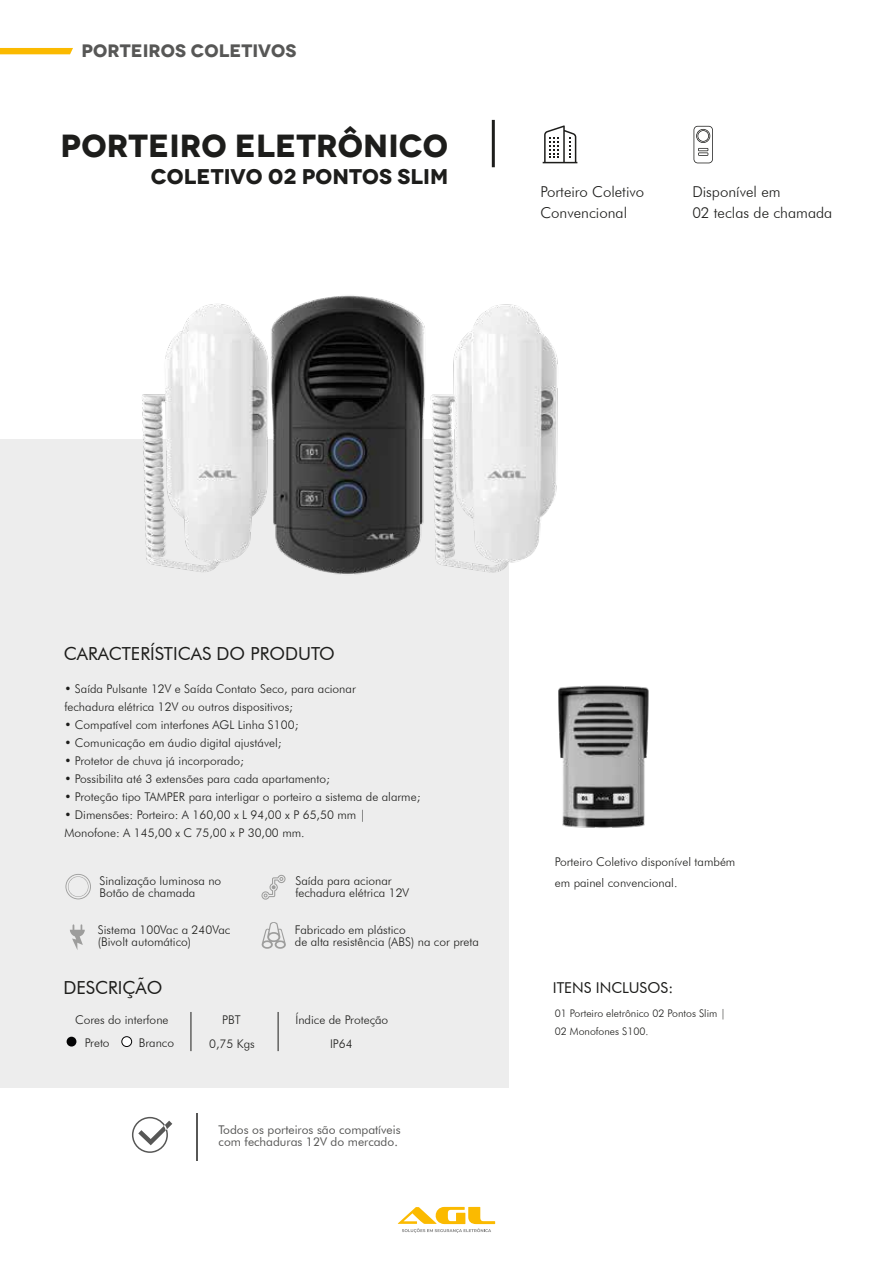
<style>
.page{position:relative;width:893px;height:1263px;background:#fff}
.page>*{position:absolute;margin:0;border:0;box-sizing:border-box;transform-origin:0 0}
.t1{font:700 expanded 31.95px "Novecento";color:#1d1d1b}
.t2{font:700 expanded 21.3px "Novecento";color:#1d1d1b}
.t3{font:18px "Futura BT";color:#1d1d1b}
.t4{font:700 expanded 18px "Novecento";color:#575756}
.t5{font:300 15px/21px "Futura BT";color:#1d1d1b}
.t6{font:15px "Futura BT";color:#1d1d1b}
.t7{font:300 12px/12px "Futura BT";color:#1d1d1b}
.t8{font:12px/12px "Futura BT";color:#575756}
.t9{font:300 10.5px/18px "Futura BT";color:#1d1d1b}
</style>
<div class="page">
<div style="left:0;top:440px;width:508px;height:648px;background:#ededed"></div>
<svg style="left:261px;top:875px;width:25px;height:25px"></svg>
<svg style="left:262px;top:922px;width:24px;height:27px"></svg>
<svg style="left:70px;top:924px;width:15px;height:26px"></svg>
<svg style="left:693px;top:126px;width:20px;height:37px"></svg>
<svg style="left:543px;top:125px;width:34px;height:38px"></svg>
<hr style="left:492px;top:120px;width:3px;height:47px;background:#1d1d1b">
<svg style="left:65px;top:874px;width:26px;height:25px"></svg>
<div style="left:67px;top:1037px;width:9px;height:9px;background:#040405;border-radius:50%"></div>
<div style="left:122px;top:1037px;width:10px;height:9px;background:#fff;border-radius:50%"></div>
<div style="left:121px;top:1036px;width:11px;height:11px;border:1px solid #040405;border-radius:50%"></div>
<hr style="left:278px;top:1012px;width:1px;height:39px;background:#1d1d1b">
<hr style="left:191px;top:1012px;width:1px;height:39px;background:#1d1d1b">
<img style="left:137px;top:295px;width:421px;height:305px">
<svg style="left:132px;top:1117px;width:40px;height:36px"></svg>
<hr style="left:196px;top:1113px;width:1px;height:48px;background:#575756">
<img style="left:558px;top:685px;width:91px;height:143px">
<svg style="left:0;top:48px;width:73px;height:6px"></svg>
<svg style="left:398px;top:1207px;width:97px;height:26px"></svg>
<h3 class="t4" style="left:82px;top:40px;width:216px">PORTEIROS COLETIVOS</h3>
<h1 class="t1" style="left:61px;top:126px;width:389px">PORTEIRO ELETRÔNICO</h1>
<h2 class="t2" style="left:151px;top:163px;width:299px">COLETIVO 02 PONTOS SLIM</h2>
<p class="t5" style="left:540px;top:181px;width:105px">Porteiro Coletivo<br>Convencional</p>
<p class="t5" style="left:692px;top:181px;width:142px">Disponível em<br>02 teclas de chamada</p>
<h3 class="t3" style="left:64px;top:642px;width:272px">CARACTERÍSTICAS DO PRODUTO</h3>
<p class="t7" style="left:64px;top:680px;width:293px;line-height:18px">• Saída Pulsante 12V e Saída Contato Seco, para acionar fechadura elétrica 12V ou outros dispositivos;</p>
<p class="t7" style="left:64px;top:719px;width:235px">• Compatível com interfones AGL Linha S100;</p>
<p class="t7" style="left:64px;top:737px;width:219px">• Comunicação em áudio digital ajustável;</p>
<p class="t7" style="left:64px;top:755px;width:181px">• Protetor de chuva já incorporado;</p>
<p class="t7" style="left:64px;top:773px;width:267px">• Possibilita até 3 extensões para cada apartamento;</p>
<p class="t7" style="left:64px;top:791px;width:358px">• Proteção tipo TAMPER para interligar o porteiro a sistema de alarme;</p>
<p class="t7" style="left:64px;top:806px;width:303px;line-height:18px">• Dimensões: Porteiro: A 160,00 x L 94,00 x P 65,50 mm |<br>Monofone: A 145,00 x C 75,00 x P 30,00 mm.</p>
<p class="t7" style="left:99px;top:874px;width:123px">Sinalização luminosa no<br>Botão de chamada</p>
<p class="t7" style="left:98px;top:924px;width:134px">Sistema 100Vac a 240Vac (Bivolt automático)</p>
<h3 class="t3" style="left:63px;top:977px;width:100px">DESCRIÇÃO</h3>
<p class="t7" style="left:295px;top:875px;width:115px">Saída para acionar fechadura elétrica 12V</p>
<p class="t7" style="left:295px;top:924px;width:186px">Fabricado em plástico<br>de alta resistência (ABS) na cor preta</p>
<p class="t7" style="left:85px;top:1008px;width:85px;line-height:22.4px;text-indent:-10px">Cores do interfone<br>Preto</p>
<p class="t7" style="left:139px;top:1036px;width:37px">Branco</p>
<p class="t7" style="left:209px;top:1008px;width:47px;line-height:23.4px;text-align:center">PBT<br>0,75 Kgs</p>
<p class="t7" style="left:295px;top:1008px;width:94px;line-height:23.4px;text-align:center">Índice de Proteção<br>IP64</p>
<p class="t8" style="left:219px;top:1124px;width:183px">Todos os porteiros são compatíveis com fechaduras 12V do mercado.</p>
<p class="t7" style="left:555px;top:851px;width:182px;line-height:21px">Porteiro Coletivo disponível também em painel convencional.</p>
<p class="t6" style="left:553px;top:978px;width:122px">ITENS INCLUSOS:</p>
<p class="t9" style="left:555px;top:1004px;width:172px">01 Porteiro eletrônico 02 Pontos Slim |<br>02 Monofones S100.</p>
</div>
